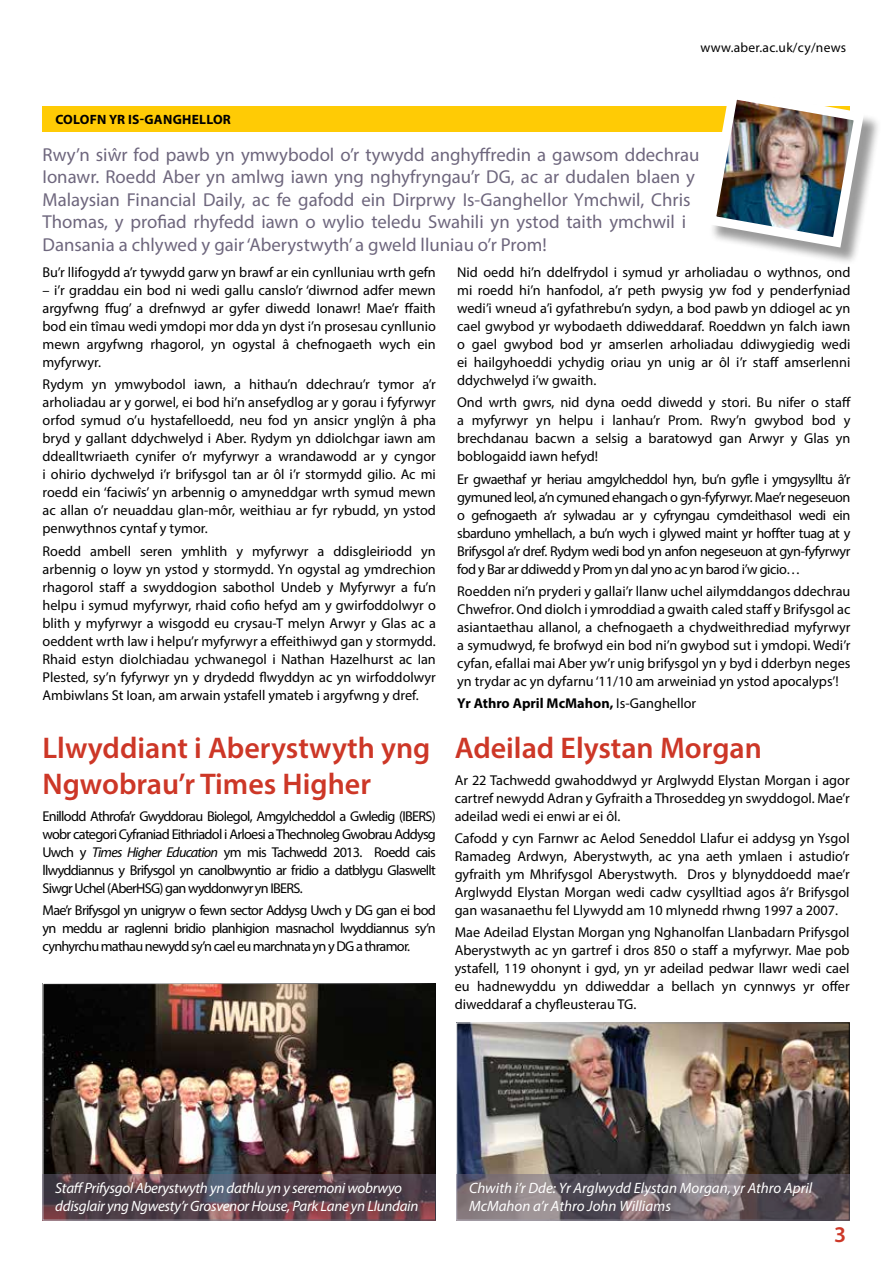
<style>
.page{position:relative;width:893px;height:1263px;background:#fff}
.page>*{position:absolute;margin:0;border:0;box-sizing:border-box;transform-origin:0 0}
.t1{font:600 30px/36px "Myriad Pro";color:#cd3727}
.t2{font:600 22.5px "Myriad Pro";color:#cd3727}
.t3{font:18.75px/22.5px "Myriad Pro";color:#6e667d}
.t4{font:italic 15px/18px "Myriad Pro";letter-spacing:-.02em;color:#fff}
.t5{font:italic 15px/18px "Myriad Pro";color:#fff}
.t6{font:14.25px/18px "Myriad Pro";color:#000;text-align:justify}
.t7{font:700 14.25px "Myriad Pro";color:#000}
.t8{font:13.5px "Myriad Pro";letter-spacing:.02em;color:#000}
.t9{font:700 13.5px "Myriad Pro";letter-spacing:.02em;color:#000}
.s1{font-weight:400}
.s2{font-style:italic}
</style>
<div class="page">
<div style="left:43px;top:106px;width:807px;height:26px;background:#ffcb05"></div>
<div style="left:709px;top:92px;width:173px;height:173px;background:#000;opacity:.4"></div>
<img style="left:709px;top:92px;width:160px;height:161px">
<img style="left:45px;top:985px;width:389px;height:189px">
<svg style="left:43px;top:1174px;width:393px;height:46px;background:#57424c"></svg>
<img style="left:458px;top:1024px;width:390px;height:150px">
<svg style="left:456px;top:1174px;width:394px;height:46px;background:#6c6269"></svg>
<p class="t9" style="left:55px;top:111px;width:177px">COLOFN YR IS-GANGHELLOR</p>
<p class="t8" style="left:700px;top:39px;width:147px">www.aber.ac.uk/cy/news</p>
<p class="t3" style="left:43px;top:143px;width:658px">Rwy’n siŵr fod pawb yn ymwybodol o’r tywydd anghyffredin a gawsom ddechrau Ionawr. Roedd Aber yn amlwg iawn yng nghyfryngau’r DG, ac ar dudalen blaen y Malaysian Financial Daily, ac fe gafodd ein Dirprwy Is-Ganghellor Ymchwil, Chris Thomas, y profiad rhyfedd iawn o wylio teledu Swahili yn ystod taith ymchwil i Dansania a chlywed y gair ‘Aberystwyth’ a gweld lluniau o’r Prom!</p>
<p class="t6" style="left:43px;top:263px;width:395px">Bu’r llifogydd a’r tywydd garw yn brawf ar ein cynlluniau wrth gefn</p>
<p class="t6" style="left:43px;top:281px;width:395px">– i’r graddau ein bod ni wedi gallu canslo’r ‘diwrnod adfer mewn argyfwng ffug’ a drefnwyd ar gyfer diwedd Ionawr! Mae’r ffaith bod ein tîmau wedi ymdopi mor dda yn dyst i’n prosesau cynllunio mewn argyfwng rhagorol, yn ogystal â chefnogaeth wych ein myfyrwyr.</p>
<p class="t6" style="left:43px;top:375px;width:395px">Rydym yn ymwybodol iawn, a hithau’n ddechrau’r tymor a’r arholiadau ar y gorwel, ei bod hi’n ansefydlog ar y gorau i fyfyrwyr orfod symud o’u hystafelloedd, neu fod yn ansicr ynglŷn â pha bryd y gallant ddychwelyd i Aber. Rydym yn ddiolchgar iawn am ddealltwriaeth cynifer o’r myfyrwyr a wrandawodd ar y cyngor i ohirio dychwelyd i’r brifysgol tan ar ôl i’r stormydd gilio. Ac mi roedd ein ‘faciwîs’ yn arbennig o amyneddgar wrth symud mewn ac allan o’r neuaddau glan-môr, weithiau ar fyr rybudd, yn ystod penwythnos cyntaf y tymor.</p>
<p class="t6" style="left:43px;top:542px;width:395px">Roedd ambell seren ymhlith y myfyrwyr a ddisgleiriodd yn arbennig o loyw yn ystod y stormydd. Yn ogystal ag ymdrechion rhagorol staff a swyddogion sabothol Undeb y Myfyrwyr a fu’n helpu i symud myfyrwyr, rhaid cofio hefyd am y gwirfoddolwyr o blith y myfyrwyr a wisgodd eu crysau-T melyn Arwyr y Glas ac a oeddent wrth law i helpu’r myfyrwyr a effeithiwyd gan y stormydd.<br>Rhaid estyn diolchiadau ychwanegol i Nathan Hazelhurst ac Ian Plested, sy’n fyfyrwyr yn y drydedd flwyddyn ac yn wirfoddolwyr Ambiwlans St Ioan, am arwain ystafell ymateb i argyfwng y dref.</p>
<p class="t6" style="left:457px;top:263px;width:395px">Nid oedd hi’n ddelfrydol i symud yr arholiadau o wythnos, ond mi roedd hi’n hanfodol, a’r peth pwysig yw fod y penderfyniad wedi’i wneud a’i gyfathrebu’n sydyn, a bod pawb yn ddiogel ac yn cael gwybod yr wybodaeth ddiweddaraf. Roeddwn yn falch iawn o gael gwybod bod yr amserlen arholiadau ddiwygiedig wedi ei hailgyhoeddi ychydig oriau yn unig ar ôl i’r staff amserlenni ddychwelyd i’w gwaith.</p>
<p class="t6" style="left:457px;top:393px;width:395px">Ond wrth gwrs, nid dyna oedd diwedd y stori. Bu nifer o staff a myfyrwyr yn helpu i lanhau’r Prom. Rwy’n gwybod bod y brechdanau bacwn a selsig a baratowyd gan Arwyr y Glas yn boblogaidd iawn hefyd!</p>
<p class="t6" style="left:457px;top:470px;width:395px">Er gwaethaf yr heriau amgylcheddol hyn, bu’n gyfle i ymgysylltu â’r gymuned leol, a’n cymuned ehangach o gyn-fyfyrwyr. Mae’r negeseuon o gefnogaeth a’r sylwadau ar y cyfryngau cymdeithasol wedi ein sbarduno ymhellach, a bu’n wych i glywed maint yr hoffter tuag at y Brifysgol a’r dref. Rydym wedi bod yn anfon negeseuon at gyn-fyfyrwyr fod y Bar ar ddiwedd y Prom yn dal yno ac yn barod i’w gicio…</p>
<p class="t6" style="left:457px;top:582px;width:395px">Roedden ni’n pryderi y gallai’r llanw uchel ailymddangos ddechrau Chwefror. Ond diolch i ymroddiad a gwaith caled staff y Brifysgol ac asiantaethau allanol, a chefnogaeth a chydweithrediad myfyrwyr a symudwyd, fe brofwyd ein bod ni’n gwybod sut i ymdopi. Wedi’r cyfan, efallai mai Aber yw’r unig brifysgol yn y byd i dderbyn neges yn trydar ac yn dyfarnu ‘11/10 am arweiniad yn ystod apocalyps’!</p>
<p class="t7" style="left:457px;top:694px;width:241px">Yr Athro April McMahon, <span class="s1">Is-Ganghellor</span></p>
<h1 class="t1" style="left:43px;top:729px;width:389px">Llwyddiant i Aberystwyth yng<br>Ngwobrau’r Times Higher</h1>
<p class="t6" style="left:43px;top:807px;width:395px">Enillodd Athrofa’r Gwyddorau Biolegol, Amgylcheddol a Gwledig (IBERS) wobr categori Cyfraniad Eithriadol i Arloesi a Thechnoleg Gwobrau Addysg Uwch y <span class="s2">Times Higher Education</span> ym mis Tachwedd 2013. Roedd cais llwyddiannus y Brifysgol yn canolbwyntio ar fridio a datblygu Glaswellt Siwgr Uchel (AberHSG) gan wyddonwyr yn IBERS.</p>
<p class="t6" style="left:43px;top:901px;width:395px">Mae’r Brifysgol yn unigryw o fewn sector Addysg Uwch y DG gan ei bod yn meddu ar raglenni bridio planhigion masnachol lwyddiannus sy’n cynhyrchu mathau newydd sy’n cael eu marchnata yn y DG a thramor.</p>
<h1 class="t1" style="left:455px;top:729px;width:309px">Adeilad Elystan Morgan</h1>
<p class="t6" style="left:455px;top:771px;width:396px">Ar 22 Tachwedd gwahoddwyd yr Arglwydd Elystan Morgan i agor cartref newydd Adran y Gyfraith a Throseddeg yn swyddogol. Mae’r adeilad wedi ei enwi ar ei ôl.</p>
<p class="t6" style="left:455px;top:829px;width:396px">Cafodd y cyn Farnwr ac Aelod Seneddol Llafur ei addysg yn Ysgol Ramadeg Ardwyn, Aberystwyth, ac yna aeth ymlaen i astudio’r gyfraith ym Mhrifysgol Aberystwyth. Dros y blynyddoedd mae’r Arglwydd Elystan Morgan wedi cadw cysylltiad agos â’r Brifysgol gan wasanaethu fel Llywydd am 10 mlynedd rhwng 1997 a 2007.</p>
<p class="t6" style="left:455px;top:923px;width:396px">Mae Adeilad Elystan Morgan yng Nghanolfan Llanbadarn Prifysgol Aberystwyth ac yn gartref i dros 850 o staff a myfyrwyr. Mae pob ystafell, 119 ohonynt i gyd, yn yr adeilad pedwar llawr wedi cael eu hadnewyddu yn ddiweddar a bellach yn cynnwys yr offer diweddaraf a chyfleusterau TG.</p>
<p class="t4" style="left:55px;top:1179px;width:365px">Staff Prifysgol Aberystwyth yn dathlu yn y seremoni wobrwyo ddisglair yng Ngwesty’r Grosvenor House, Park Lane yn Llundain</p>
<p class="t5" style="left:469px;top:1179px;width:345px">Chwith i’r Dde: Yr Arglwydd Elystan Morgan, yr Athro April<br>McMahon a’r Athro John Williams</p>
<h2 class="t2" style="left:834px;top:1220px;width:14px">3</h2>
</div>
